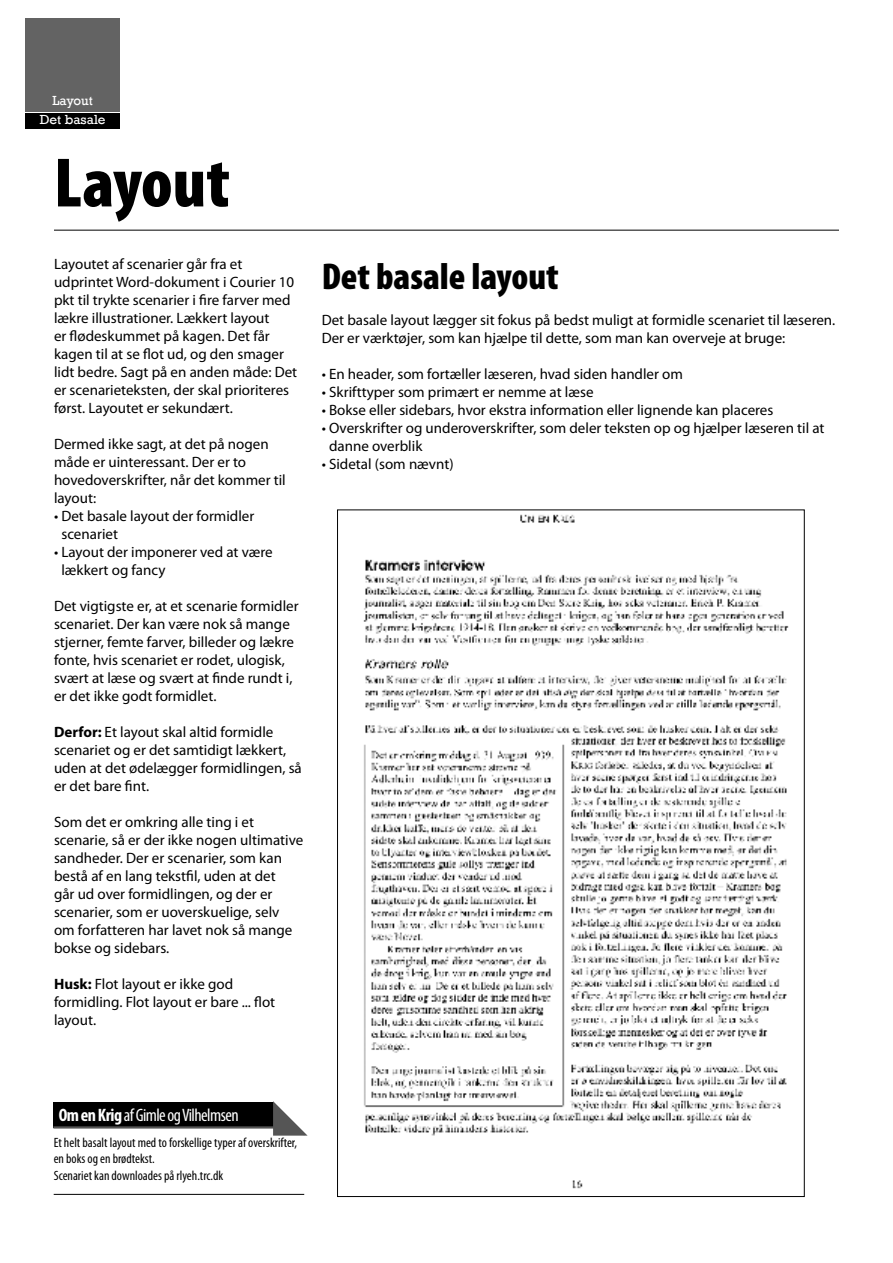
<style>
.page{position:relative;width:893px;height:1263px;background:#fff}
.page>*{position:absolute;margin:0;border:0;box-sizing:border-box;transform-origin:0 0}
.Rubrik_1{font:900 condensed 70.5px "Myriad Pro";color:#000}
.Rubrik_2{font:900 condensed 37.5px "Myriad Pro";color:#000}
.Boks_rubrik{font:condensed 18px "Myriad Pro";letter-spacing:-.03em;color:#fff}
.Brød_uden_indryk{font:15px/18px "Myriad Pro";color:#000}
.Boks_brød{font:condensed 13.5px/16.2px "Myriad Pro";color:#000}
.Boks_Rubrik{font:13.5px "Rockwell";color:#fff}
.s1{font-weight:700}
</style>
<div class="page">
<div style="left:26px;top:18px;width:94px;height:94px;background:#636363"></div>
<div style="left:26px;top:113px;width:94px;height:16px;background:#000"></div>
<hr style="left:54px;top:230px;width:785px;height:1px;background:#000">
<img style="left:363px;top:514px;width:426px;height:675px">
<div style="left:53px;top:1102px;width:221px;height:26px;background:#000"></div>
<hr style="left:53px;top:1126px;width:225px;height:2px;background:#555">
<svg style="left:271px;top:1101px;width:37px;height:35px"></svg>
<hr style="left:54px;top:1194px;width:250px;height:1px;background:#000">
<p class="Boks_Rubrik" style="left:53px;top:93px;width:42px">Layout</p>
<p class="Boks_Rubrik" style="left:40px;top:112px;width:67px">Det basale</p>
<p class="Rubrik_1" style="left:54px;top:144px;width:177px">Layout</p>
<p class="Brød_uden_indryk" style="left:54px;top:256px;width:245px">Layoutet af scenarier går fra et udprintet Word-dokument i Courier 10 pkt til trykte scenarier i fire farver med lækre illustrationer. Lækkert layout<br>er flødeskummet på kagen. Det får kagen til at se flot ud, og den smager lidt bedre. Sagt på en anden måde: Det er scenarieteksten, der skal prioriteres først. Layoutet er sekundært.</p>
<p class="Brød_uden_indryk" style="left:54px;top:436px;width:233px">Dermed ikke sagt, at det på nogen måde er uinteressant. Der er to hovedoverskrifter, når det kommer til layout:</p>
<p class="Brød_uden_indryk" style="left:61px;top:508px;width:194px;text-indent:-7px">• Det basale layout der formidler scenariet</p>
<p class="Brød_uden_indryk" style="left:61px;top:544px;width:213px;text-indent:-7px">• Layout der imponerer ved at være lækkert og fancy</p>
<p class="Brød_uden_indryk" style="left:54px;top:598px;width:246px">Det vigtigste er, at et scenarie formidler scenariet. Der kan være nok så mange stjerner, femte farver, billeder og lækre fonte, hvis scenariet er rodet, ulogisk, svært at læse og svært at finde rundt i, er det ikke godt formidlet.</p>
<p class="Brød_uden_indryk" style="left:54px;top:724px;width:249px"><span class="s1">Derfor:</span> Et layout skal altid formidle scenariet og er det samtidigt lækkert, uden at det ødelægger formidlingen, så er det bare fint.</p>
<p class="Brød_uden_indryk" style="left:54px;top:814px;width:251px">Som det er omkring alle ting i et scenarie, så er der ikke nogen ultimative sandheder. Der er scenarier, som kan bestå af en lang tekstfil, uden at det<br>går ud over formidlingen, og der er scenarier, som er uoverskuelige, selv om forfatteren har lavet nok så mange bokse og sidebars.</p>
<p class="Brød_uden_indryk" style="left:54px;top:976px;width:223px"><span class="s1">Husk:</span> Flot layout er ikke god formidling. Flot layout er bare ... flot layout.</p>
<p class="Rubrik_2" style="left:322px;top:256px;width:239px">Det basale layout</p>
<p class="Brød_uden_indryk" style="left:322px;top:311px;width:515px">Det basale layout lægger sit fokus på bedst muligt at formidle scenariet til læseren.<br>Der er værktøjer, som kan hjælpe til dette, som man kan overveje at bruge:</p>
<p class="Brød_uden_indryk" style="left:322px;top:365px;width:363px">• En header, som fortæller læseren, hvad siden handler om</p>
<p class="Brød_uden_indryk" style="left:322px;top:383px;width:273px">• Skrifttyper som primært er nemme at læse</p>
<p class="Brød_uden_indryk" style="left:322px;top:401px;width:453px">• Bokse eller sidebars, hvor ekstra information eller lignende kan placeres</p>
<p class="Brød_uden_indryk" style="left:329px;top:419px;width:497px;text-indent:-7px">• Overskrifter og underoverskrifter, som deler teksten op og hjælper læseren til at danne overblik</p>
<p class="Brød_uden_indryk" style="left:322px;top:455px;width:133px">• Sidetal (som nævnt)</p>
<p class="Boks_rubrik" style="left:59px;top:1105px;width:181px"><span class="s1">Om en Krig</span> af Gimle og Vilhelmsen</p>
<p class="Boks_brød" style="left:54px;top:1135px;width:245px">Et helt basalt layout med to forskellige typer af overskrifter, en boks og en brødtekst.</p>
<p class="Boks_brød" style="left:54px;top:1167px;width:171px">Scenariet kan downloades på rlyeh.trc.dk</p>
</div>
